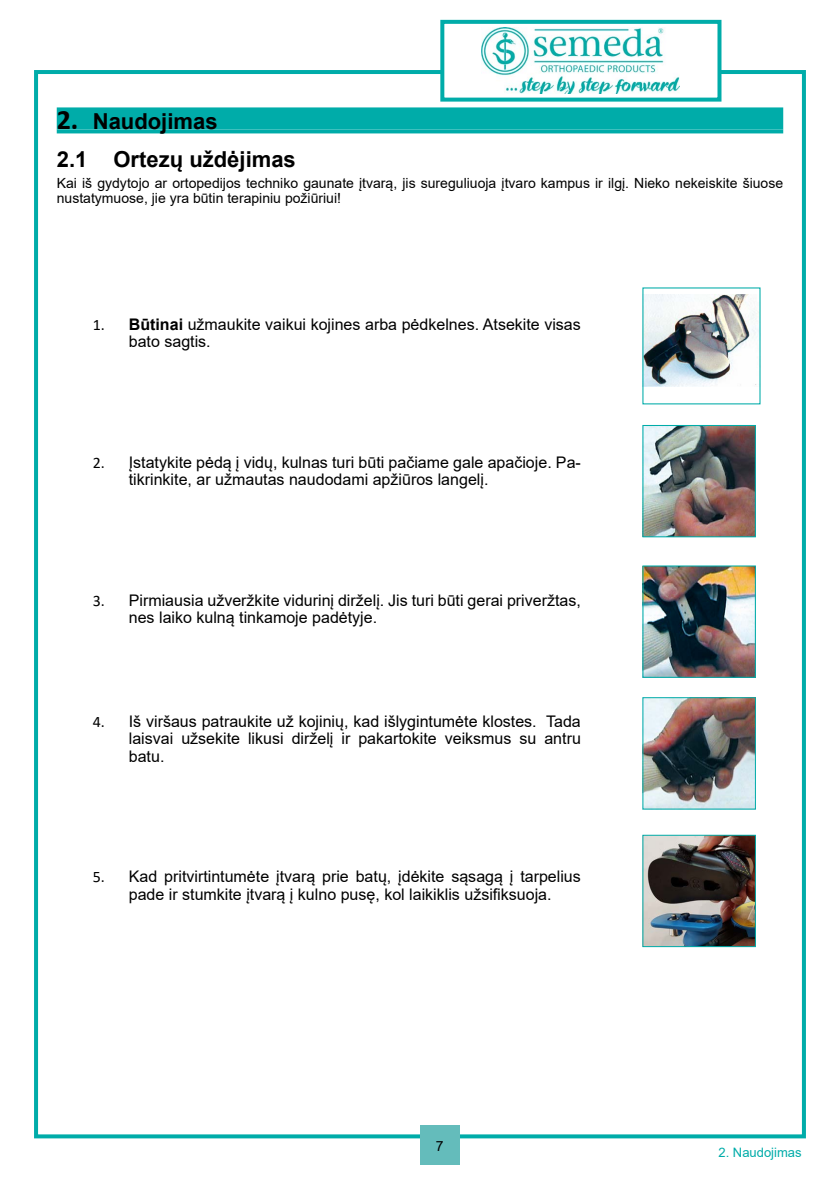
<style>
.page{position:relative;width:840px;height:1191px;background:#fff}
.page>*{position:absolute;margin:0;border:0;box-sizing:border-box;transform-origin:0 0}
.t1{font:700 22px/37.8px "Arial";color:#000}
.t2{font:16px/17.2px "Arial";color:#000}
.t3{font:14px/15.2px "Arial";color:#000}
.t4{font:13px "Arial";color:#00aca9}
.s1{font-family:"Calibri";font-size:28px}
.s2{font-family:"Calibri"}
.s3{font-weight:700}
</style>
<div class="page">
<div style="left:34px;top:70px;width:771px;height:1068px;border:4px solid #00aca9"></div>
<div style="left:440px;top:20px;width:281px;height:82px;background:#fff;border:4px solid #00aca9"></div>
<img style="left:481px;top:27px;width:198px;height:67px">
<div style="left:420px;top:1125px;width:39px;height:40px;background:#64bcbb"></div>
<div style="left:57px;top:107px;width:725px;height:22px;background:#00aca9"></div>
<svg style="left:57px;top:129px;width:725px;height:4px;background:#0fb1ae"></svg>
<img style="left:644px;top:295px;width:114px;height:91px">
<img style="left:644px;top:427px;width:109px;height:108px">
<div style="left:642px;top:425px;width:113px;height:112px;border:1px solid #00aca9"></div>
<img style="left:644px;top:567px;width:109px;height:109px">
<div style="left:642px;top:565px;width:113px;height:113px;border:1px solid #00aca9"></div>
<img style="left:644px;top:699px;width:109px;height:108px">
<img style="left:644px;top:836px;width:109px;height:109px">
<div style="left:642px;top:834px;width:113px;height:113px;border:1px solid #00aca9"></div>
<h1 class="t1" style="left:57px;top:103px;width:240px"><span class="s1">2.</span> Naudojimas<br>2.1 Ortezų uždėjimas</h1>
<p class="t3" style="left:57px;top:175px;width:727px">Kai iš gydytojo ar ortopedijos techniko gaunate įtvarą, jis sureguliuoja įtvaro kampus ir ilgį. Nieko nekeiskite šiuose nustatymuose, jie yra būtin terapiniu požiūriui!</p>
<p class="t2" style="left:129px;top:315px;width:453px;text-indent:-36px"><span class="s2">1.</span> <span class="s3">Būtinai</span> užmaukite vaikui kojines arba pėdkelnes. Atsekite visas bato sagtis.</p>
<p class="t2" style="left:129px;top:453px;width:453px;text-indent:-36px"><span class="s2">2.</span> Įstatykite pėdą į vidų, kulnas turi būti pačiame gale apačioje. Pa&shy;tikrinkite, ar užmautas naudodami apžiūros langelį.</p>
<p class="t2" style="left:129px;top:592px;width:453px;text-indent:-36px"><span class="s2">3.</span> Pirmiausia užveržkite vidurinį dirželį. Jis turi būti gerai priveržtas, nes laiko kulną tinkamoje padėtyje.</p>
<p class="t2" style="left:129px;top:712px;width:453px;text-align:justify;text-indent:-36px"><span class="s2">4.</span> Iš viršaus patraukite už kojinių, kad išlygintumėte klostes. Tada laisvai užsekite likusi dirželį ir pakartokite veiksmus su antru batu.</p>
<p class="t2" style="left:93px;top:868px;width:489px;text-align:center"><span class="s2">5.</span> Kad pritvirtintumėte įtvarą prie batų, įdėkite sąsagą į tarpelius pade ir stumkite įtvarą į kulno pusę, kol laikiklis užsifiksuoja.</p>
<p class="t3" style="left:435px;top:1138px;width:9px">7</p>
<p class="t4" style="left:718px;top:1143px;width:85px">2. Naudojimas</p>
</div>
